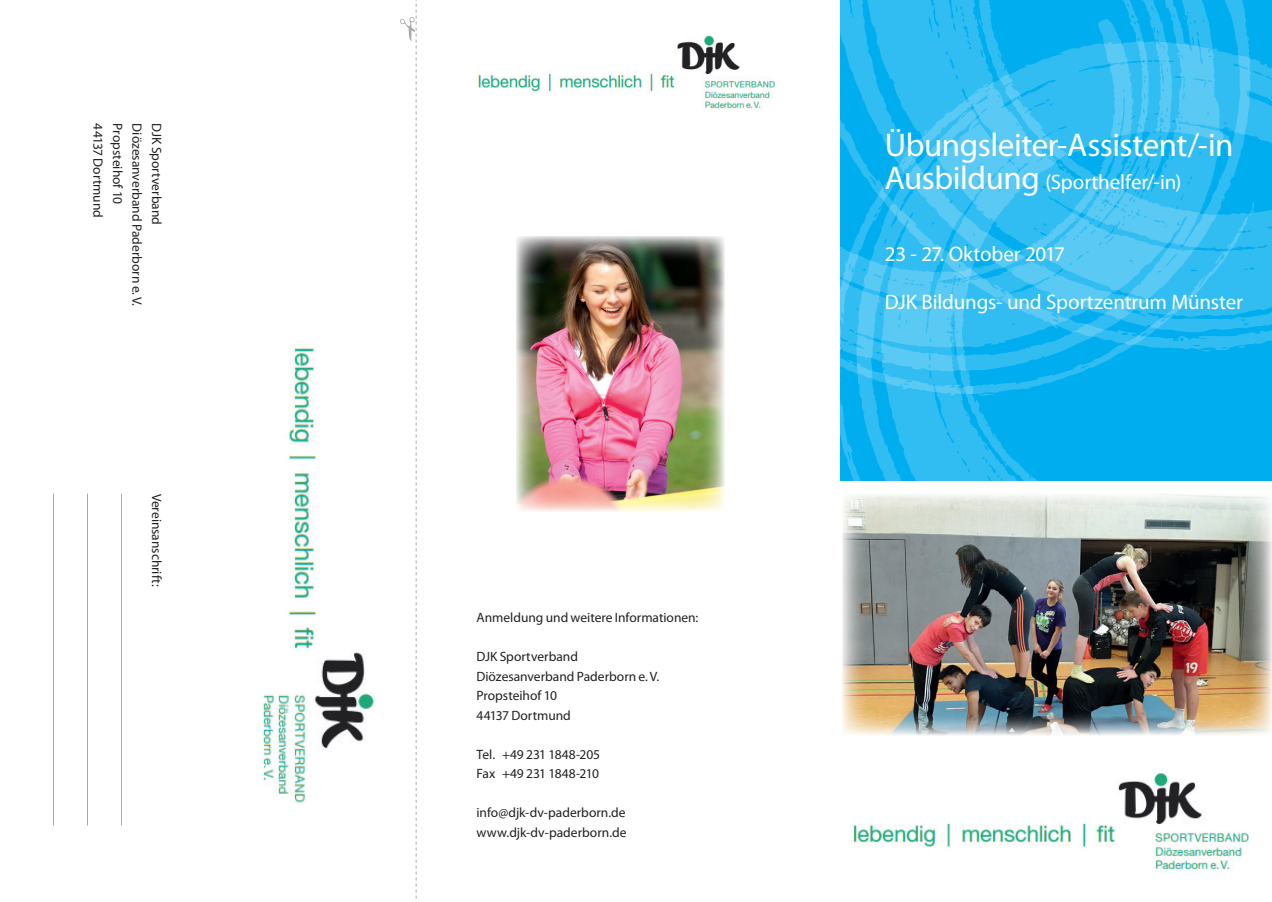
<style>
.page{position:relative;width:1272px;height:902px;background:#fff}
.page>*{position:absolute;margin:0;border:0;box-sizing:border-box;transform-origin:0 0}
.t1{font:33px "Myriad Pro";letter-spacing:-.015em;color:#fff}
.t2{font:21px "Myriad Pro";letter-spacing:-.01em;color:#fff}
.t3{font:13.5px/19.5px "Myriad Pro";color:#231f20}
.s1{font-size:33px}
</style>
<div class="page">
<svg style="left:840px;top:0;width:414px;height:41px;background:#17b5f0"></svg>
<svg style="left:840px;top:41px;width:431px;height:440px;background:#29baf1"></svg>
<img style="left:516px;top:236px;width:209px;height:275px">
<img style="left:842px;top:494px;width:429px;height:241px">
<svg style="left:400px;top:0;width:17px;height:899px"></svg>
<hr style="left:121px;top:493px;width:1px;height:332px;background:#231f20">
<hr style="left:87px;top:493px;width:1px;height:332px;background:#231f20">
<hr style="left:53px;top:493px;width:1px;height:332px;background:#231f20">
<img style="left:853px;top:773px;width:396px;height:97px">
<img style="left:478px;top:35px;width:297px;height:75px">
<img style="left:262px;top:347px;width:112px;height:456px">
<p class="t3" style="left:108px;top:123px;width:96px;rotate:90deg">44137 Dortmund</p>
<p class="t3" style="left:127px;top:123px;width:82px;rotate:90deg">Propsteihof 10</p>
<p class="t3" style="left:147px;top:123px;width:184px;rotate:90deg">Diözesanverband Paderborn e.V.</p>
<p class="t3" style="left:166px;top:123px;width:103px;rotate:90deg">DJK Sportverband</p>
<p class="t3" style="left:166px;top:493px;width:94px;rotate:90deg">Vereinsanschrift:</p>
<p class="t3" style="left:476px;top:607px;width:223px">Anmeldung und weitere Informationen:</p>
<p class="t3" style="left:476px;top:646px;width:184px">DJK Sportverband<br>Diözesanverband Paderborn e.V.<br>Propsteihof 10<br>44137 Dortmund</p>
<p class="t3" style="left:476px;top:744px;width:125px">Tel. +49 231 1848-205<br>Fax +49 231 1848-210</p>
<p class="t3" style="left:476px;top:802px;width:151px">info@djk-dv-paderborn.de www.djk-dv-paderborn.de</p>
<h1 class="t1" style="left:884px;top:124px;width:350px">Übungsleiter-Assistent/-in</h1>
<h2 class="t2" style="left:884px;top:169px;width:298px"><span class="s1">Ausbildung</span> (Sporthelfer/-in)</h2>
<h2 class="t2" style="left:884px;top:241px;width:181px">23 - 27. Oktober 2017</h2>
<h2 class="t2" style="left:884px;top:289px;width:359px">DJK Bildungs- und Sportzentrum Münster</h2>
</div>
